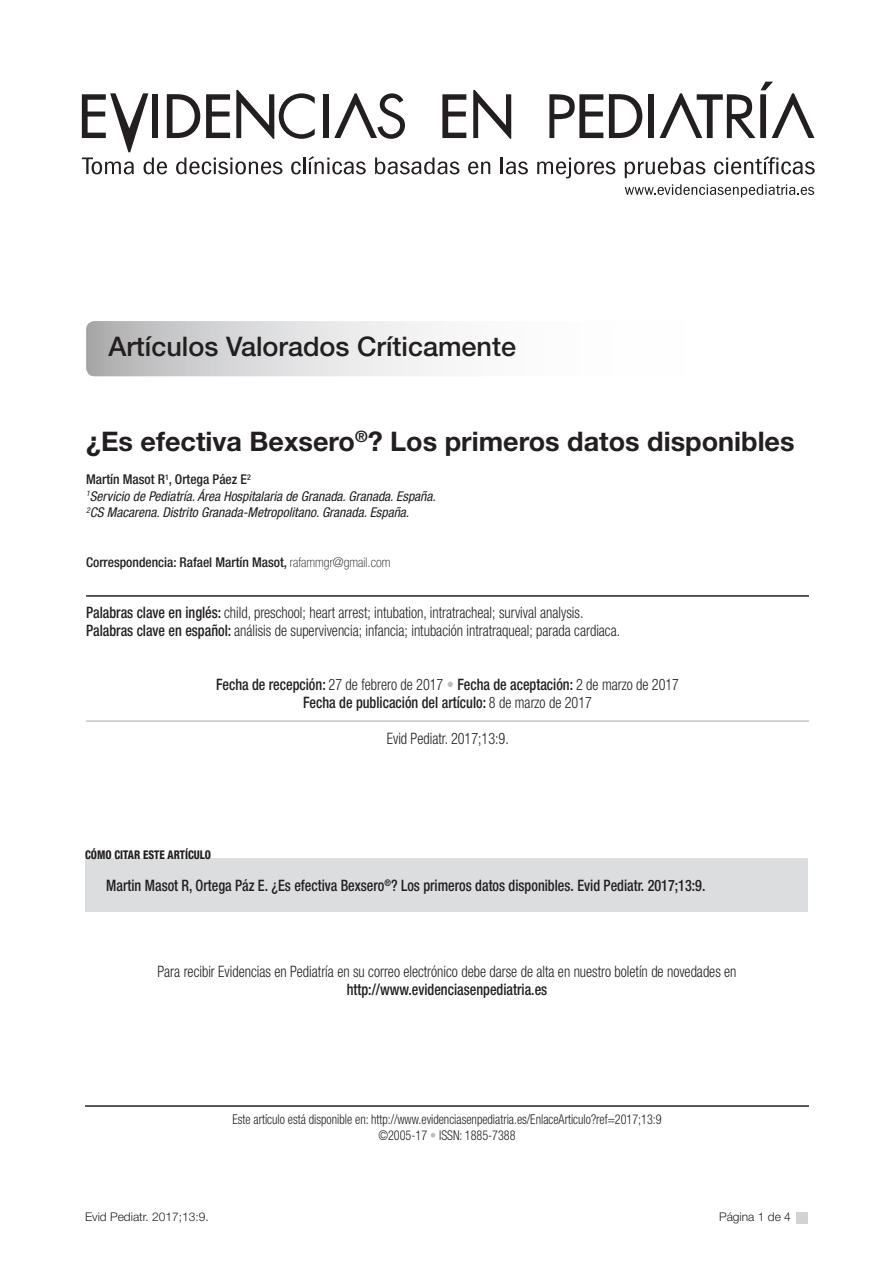
<style>
.page{position:relative;width:893px;height:1263px;background:#fff}
.page>*{position:absolute;margin:0;border:0;box-sizing:border-box;transform-origin:0 0}
.t1{font:700 27px "Helvetica Neue LT Std";color:#231f20}
.t2{font:500 27px "Helvetica Neue";color:#231f20}
.t3{font:300 condensed 15.75px "Helvetica Neue LT Std";color:#231f20;scale:.9 1}
.t4{font:500 condensed 15.75px "Helvetica Neue LT Std";color:#231f20;scale:.9 1}
.t5{font:italic condensed 13.5px "Helvetica Neue LT Std";color:#231f20}
.t6{font:300 condensed 13.5px/16.5px "Helvetica Neue LT Std";color:#231f20;text-align:center;scale:.9 1}
.t7{font:500 condensed 13.5px "Helvetica Neue LT Std";color:#231f20}
.t8{font:300 12px "Helvetica Neue";color:#231f20}
.t9{font:800 condensed 12px "Helvetica Neue LT Std";color:#231f20;scale:.9 1}
.s1{font-weight:100}
.s2{font-weight:500}
.s3{font-weight:300}
.s4{font-weight:300;color:#bcbdc0}
.s5{color:#bcbdc0}
</style>
<div class="page">
<div style="left:797px;top:1212px;width:11px;height:11px;background:#d1d2d4"></div>
<svg style="left:537px;top:158px;width:78px;height:20px"></svg>
<svg style="left:625px;top:157px;width:80px;height:21px"></svg>
<svg style="left:714px;top:156px;width:101px;height:18px"></svg>
<svg style="left:625px;top:184px;width:189px;height:13px"></svg>
<svg style="left:549px;top:94px;width:54px;height:44px"></svg>
<div style="left:648px;top:94px;width:6px;height:44px;background:#231f20"></div>
<svg style="left:609px;top:94px;width:33px;height:44px"></svg>
<svg style="left:660px;top:82px;width:154px;height:56px"></svg>
<svg style="left:82px;top:90px;width:446px;height:84px"></svg>
<svg style="left:86px;top:321px;width:723px;height:55px"></svg>
<hr style="left:86px;top:595px;width:723px;height:2px;background:#231f20">
<hr style="left:86px;top:721px;width:723px;height:1px;background:#a8a9ad">
<div style="left:85px;top:858px;width:723px;height:54px;background:#dcdddf"></div>
<hr style="left:85px;top:1105px;width:724px;height:2px;background:#231f20">
<p class="t2" style="left:108px;top:330px;width:409px">Artículos Valorados Críticamente</p>
<p class="t1" style="left:86px;top:425px;width:710px">¿Es efectiva Bexsero<sup>®</sup>? Los primeros datos disponibles</p>
<p class="t7" style="left:86px;top:472px;width:166px">Martín Masot R<sup>1</sup>, Ortega Páez E<sup>2</sup></p>
<p class="t5" style="left:86px;top:488px;width:351px"><sup>1</sup>Servicio de Pediatría. Área Hospitalaria de Granada. Granada. España.</p>
<p class="t5" style="left:86px;top:505px;width:325px"><sup>2</sup>CS Macarena. Distrito Granada-Metropolitano. Granada. España.</p>
<p class="t7" style="left:86px;top:554px;width:306px">Correspondencia: Rafael Martín Masot, <span class="s1">rafammgr@gmail.com</span></p>
<p class="t3" style="left:86px;top:603px;width:554px"><span class="s2">Palabras clave en inglés:</span> child, preschool; heart arrest; intubation, intratracheal; survival analysis.</p>
<p class="t3" style="left:86px;top:621px;width:595px"><span class="s2">Palabras clave en español:</span> análisis de supervivencia; infancia; intubación intratraqueal; parada cardiaca.</p>
<p class="t4" style="left:216px;top:675px;width:516px">Fecha de recepción: <span class="s3">27 de febrero de 2017</span> <span class="s4">•</span> Fecha de aceptación: <span class="s3">2 de marzo de 2017</span></p>
<p class="t4" style="left:303px;top:693px;width:322px">Fecha de publicación del artículo: <span class="s3">8 de marzo de 2017</span></p>
<p class="t3" style="left:387px;top:729px;width:137px">Evid Pediatr. 2017;13:9.</p>
<p class="t9" style="left:85px;top:847px;width:141px">CÓMO CITAR ESTE ARTÍCULO</p>
<p class="t4" style="left:106px;top:876px;width:667px">Martin Masot R, Ortega Páz E. ¿Es efectiva Bexsero<sup>®</sup>? Los primeros datos disponibles. Evid Pediatr. 2017;13:9.</p>
<p class="t3" style="left:157px;top:962px;width:645px">Para recibir Evidencias en Pediatría en su correo electrónico debe darse de alta en nuestro boletín de novedades en</p>
<p class="t4" style="left:347px;top:979px;width:224px">http://www.evidenciasenpediatria.es</p>
<p class="t6" style="left:232px;top:1111px;width:478px">Este artículo está disponible en: http://www.evidenciasenpediatria.es/EnlaceArticulo?ref=2017;13:9 ©2005-17 <span class="s5">•</span> ISSN: 1885-7388</p>
<p class="t8" style="left:85px;top:1210px;width:125px">Evid Pediatr. 2017;13:9.</p>
<p class="t8" style="left:719px;top:1210px;width:73px">Página 1 de 4</p>
</div>
